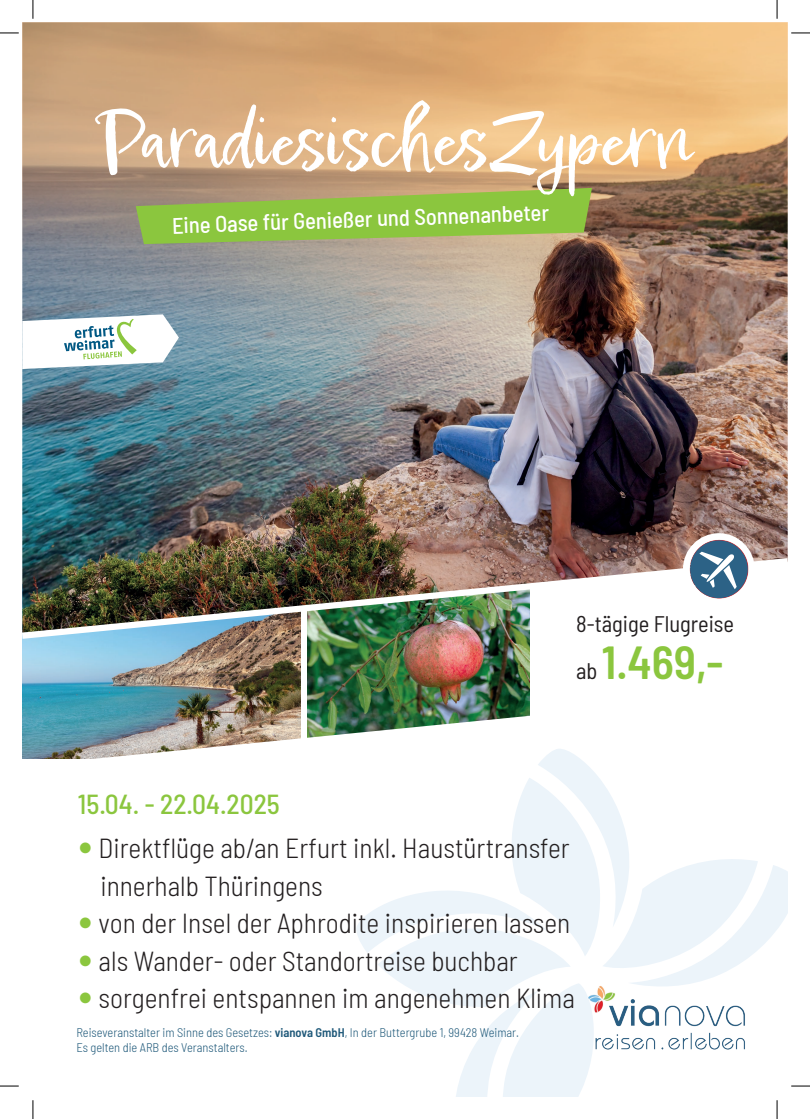
<style>
.page{position:relative;width:810px;height:1119px;background:#fff}
.page>*{position:absolute;margin:0;border:0;box-sizing:border-box;transform-origin:0 0}
.t1{font:75px "Epicursive Script";color:#fff}
.t2{font:600 semi-condensed 46.25px "Barlow";color:#8bc63e}
.t3{font:300 semi-condensed 27.5px/37.5px "Barlow";color:#231f20}
.t4{font:500 semi-condensed 27.5px "Barlow";color:#8bc63e}
.t5{font:500 semi-condensed 22.5px "Barlow";color:#fff}
.t6{font:semi-condensed 22.5px "Barlow";color:#231f20}
.t7{font:300 semi-condensed 12.5px/15px "Barlow";color:#1e5879}
.s1{font-weight:400;font-size:22.5px;color:#231f20}
.s2{font-weight:600}
</style>
<div class="page">
<img style="left:23px;top:642px;width:278px;height:48px">
<img style="left:308px;top:642px;width:222px;height:48px">
<img style="left:23px;top:690px;width:507px;height:69px">
<img style="left:22px;top:249px;width:766px;height:305px">
<svg style="left:22px;top:22px;width:766px;height:227px;background:#cca276"></svg>
<svg style="left:136px;top:188px;width:456px;height:56px;background:#96b950"></svg>
<img style="left:22px;top:554px;width:766px;height:88px">
<img style="left:674px;top:524px;width:89px;height:89px">
<div style="left:690px;top:540px;width:58px;height:58px;background:#2c6286;border-radius:50%"></div>
<svg style="left:699px;top:551px;width:38px;height:38px"></svg>
<svg style="left:22px;top:314px;width:157px;height:55px"></svg>
<svg style="left:0;top:32px;width:19px;height:2px"></svg>
<svg style="left:791px;top:32px;width:19px;height:2px"></svg>
<svg style="left:0;top:1085px;width:19px;height:1px"></svg>
<svg style="left:32px;top:0;width:2px;height:19px"></svg>
<svg style="left:32px;top:1100px;width:2px;height:18px"></svg>
<svg style="left:776px;top:0;width:2px;height:19px"></svg>
<svg style="left:356px;top:747px;width:454px;height:371px"></svg>
<h1 class="t1" style="left:96px;top:93px;width:601px">ParadiesischesZypern</h1>
<p class="t5" style="left:172px;top:209px;width:379px;rotate:-2deg">Eine Oase für Genießer und Sonnenanbeter</p>
<p class="t4" style="left:78px;top:784px;width:203px">15.04. - 22.04.2025</p>
<p class="t6" style="left:576px;top:607px;width:159px">8-tägige Flugreise</p>
<h2 class="t2" style="left:576px;top:629px;width:149px"><span class="s1">ab</span> 1.469,-</h2>
<p class="t3" style="left:99px;top:827px;width:478px">Direktflüge ab/an Erfurt inkl. Haustürtransfer innerhalb Thüringens<br>von der Insel der Aphrodite inspirieren lassen als Wander- oder Standortreise buchbar sorgenfrei entspannen im angenehmen Klima</p>
<p class="t7" style="left:76px;top:1023px;width:444px">Reiseveranstalter im Sinne des Gesetzes: <span class="s2">vianova GmbH</span>, In der Buttergrube 1, 99428 Weimar.<br>Es gelten die ARB des Veranstalters.</p>
</div>
